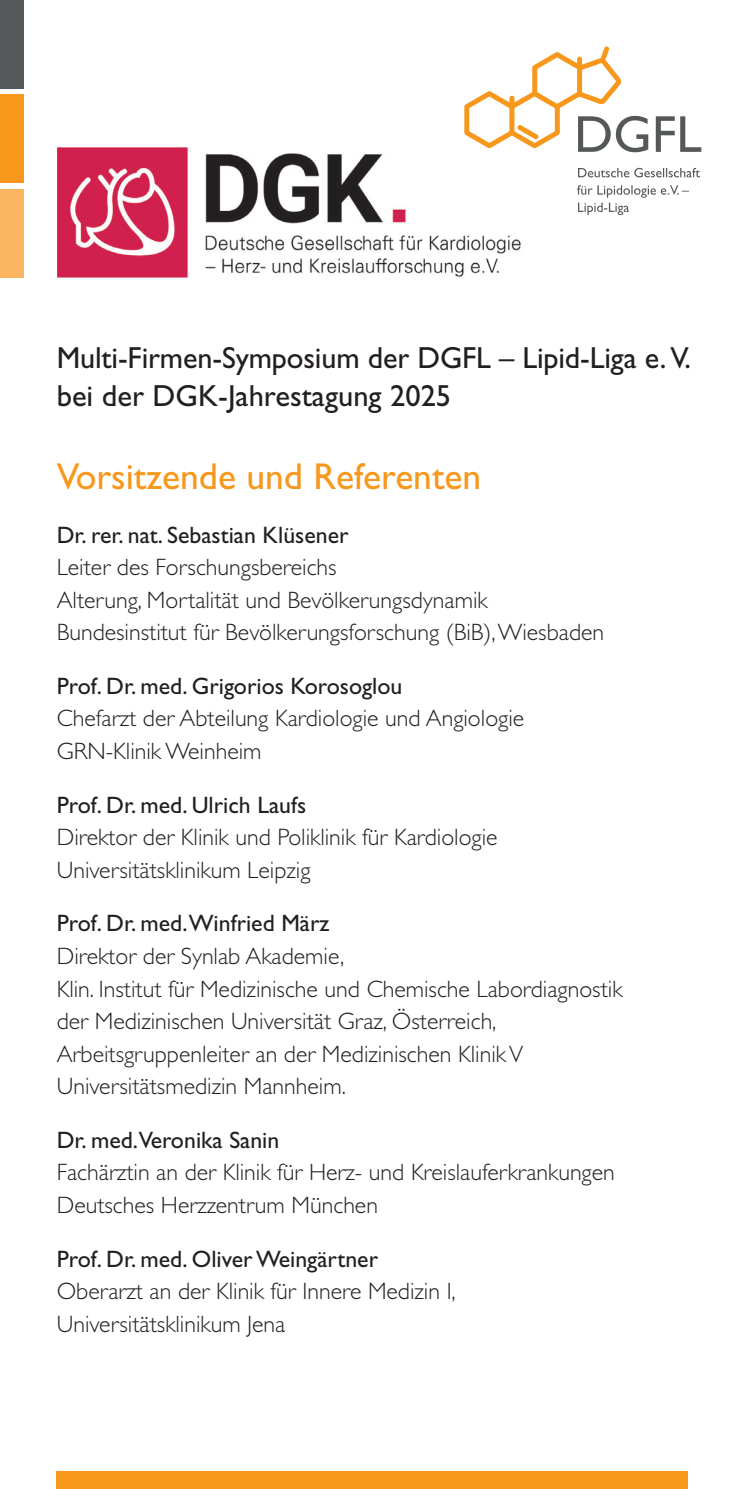
<style>
.page{position:relative;width:745px;height:1489px;background:#fff}
.page>*{position:absolute;margin:0;border:0;box-sizing:border-box;transform-origin:0 0}
.t1{font:37.5px "Gill Sans Std";color:#f7981d}
.t2{font:30.5px/37.5px "Gill Sans Std";letter-spacing:-.005em;color:#231f20}
.t3{font:300 23.75px/32.5px "Gill Sans Std";color:#231f20}
.t4{font:23.75px "Gill Sans Std";color:#231f20}
</style>
<div class="page">
<img style="left:57px;top:147px;width:131px;height:130px">
<div style="left:57px;top:1470px;width:630px;height:18px;background:#f7981d"></div>
<div style="left:0;top:0;width:23px;height:88px;background:#555859"></div>
<div style="left:0;top:94px;width:23px;height:89px;background:#f7981d"></div>
<div style="left:0;top:189px;width:23px;height:88px;background:#fbb45f"></div>
<img style="left:205px;top:235px;width:316px;height:42px">
<img style="left:205px;top:153px;width:201px;height:71px">
<svg style="left:577px;top:185px;width:111px;height:30px"></svg>
<svg style="left:578px;top:168px;width:121px;height:9px"></svg>
<svg style="left:464px;top:46px;width:236px;height:106px"></svg>
<p class="t2" style="left:57px;top:339px;width:635px">Multi-Firmen-Symposium der DGFL – Lipid-Liga e. V. bei der DGK-Jahrestagung 2025</p>
<h1 class="t1" style="left:57px;top:454px;width:426px">Vorsitzende und Referenten</h1>
<p class="t4" style="left:57px;top:521px;width:293px">Dr. rer. nat. Sebastian Klüsener</p>
<p class="t3" style="left:57px;top:551px;width:548px">Leiter des Forschungsbereichs<br>Alterung, Mortalität und Bevölkerungsdynamik<br>Bundesinstitut für Bevölkerungsforschung (BiB), Wiesbaden</p>
<p class="t4" style="left:57px;top:672px;width:347px">Prof. Dr. med. Grigorios Korosoglou</p>
<p class="t3" style="left:57px;top:702px;width:468px">Chefarzt der Abteilung Kardiologie und Angiologie<br>GRN-Klinik Weinheim</p>
<p class="t4" style="left:57px;top:791px;width:251px">Prof. Dr. med. Ulrich Laufs</p>
<p class="t3" style="left:57px;top:821px;width:442px">Direktor der Klinik und Poliklinik für Kardiologie<br>Universitätsklinikum Leipzig</p>
<p class="t4" style="left:57px;top:909px;width:274px">Prof. Dr. med.Winfried März</p>
<p class="t3" style="left:57px;top:940px;width:567px">Direktor der Synlab Akademie,<br>Klin. Institut für Medizinische und Chemische Labordiagnostik der Medizinischen Universität Graz, Österreich, Arbeitsgruppenleiter an der Medizinischen Klinik V Universitätsmedizin Mannheim.</p>
<p class="t4" style="left:57px;top:1126px;width:224px">Dr. med.Veronika Sanin</p>
<p class="t3" style="left:57px;top:1156px;width:559px">Fachärztin an der Klinik für Herz- und Kreislauferkrankungen<br>Deutsches Herzzentrum München</p>
<p class="t4" style="left:57px;top:1244px;width:322px">Prof. Dr. med. Oliver Weingärtner</p>
<p class="t3" style="left:57px;top:1275px;width:400px">Oberarzt an der Klinik für Innere Medizin I,<br>Universitätsklinikum Jena</p>
</div>
